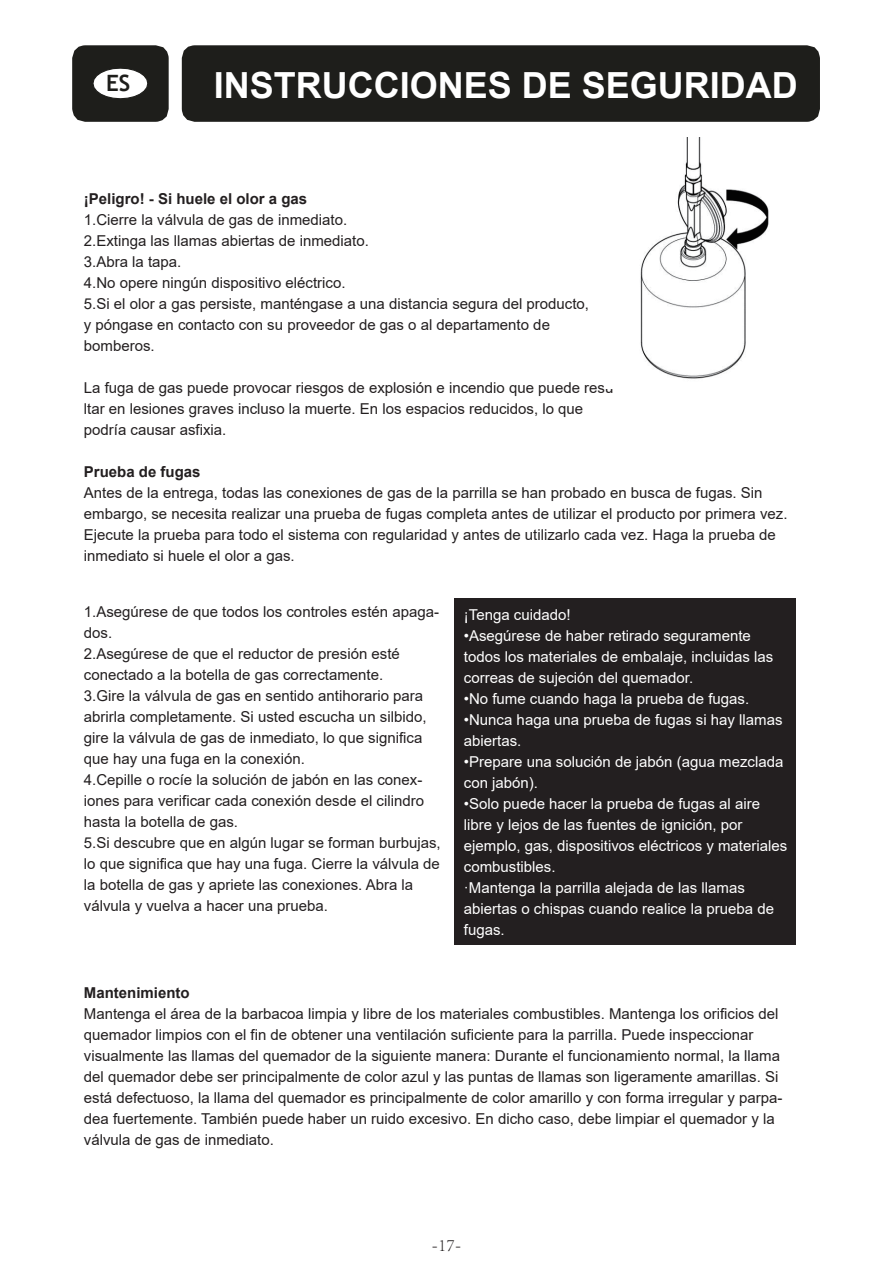
<style>
.page{position:relative;width:893px;height:1263px;background:#fff}
.page>*{position:absolute;margin:0;border:0;box-sizing:border-box;transform-origin:0 0}
.t1{font:700 36px "Arial";color:#fff}
.t2{font:700 22.5px "Trebuchet MS";color:#1e1e1b}
.t3{font:300 18px "Adobe Song Std";color:#231f20}
.t4{font:15px/21px "Arial";color:#231f20}
.t5{font:15px/21px "Arial";color:#fff}
.t6{font:700 15px "Arial";color:#231f20}
</style>
<div class="page">
<div style="left:454px;top:598px;width:342px;height:346px;background:#231f20"></div>
<img style="left:640px;top:137px;width:129px;height:242px">
<svg style="left:72px;top:45px;width:97px;height:77px"></svg>
<div style="left:182px;top:45px;width:638px;height:77px;background:#1e1e1b"></div>
<h2 class="t2" style="left:106px;top:69px;width:26px">ES</h2>
<h1 class="t1" style="left:214px;top:60px;width:586px">INSTRUCCIONES DE SEGURIDAD</h1>
<p class="t6" style="left:84px;top:188px;width:225px">¡Peligro! - Si huele el olor a gas</p>
<p class="t4" style="left:84px;top:209px;width:507px">1.Cierre la válvula de gas de inmediato.<br>2.Extinga las llamas abiertas de inmediato.<br>3.Abra la tapa.<br>4.No opere ningún dispositivo eléctrico.<br>5.Si el olor a gas persiste, manténgase a una distancia segura del producto, y póngase en contacto con su proveedor de gas o al departamento de bomberos.</p>
<p class="t4" style="left:84px;top:377px;width:531px">La fuga de gas puede provocar riesgos de explosión e incendio que puede resu ltar en lesiones graves incluso la muerte. En los espacios reducidos, lo que podría causar asfixia.</p>
<p class="t6" style="left:84px;top:461px;width:118px">Prueba de fugas</p>
<p class="t4" style="left:84px;top:482px;width:705px">Antes de la entrega, todas las conexiones de gas de la parrilla se han probado en busca de fugas. Sin embargo, se necesita realizar una prueba de fugas completa antes de utilizar el producto por primera vez.<br>Ejecute la prueba para todo el sistema con regularidad y antes de utilizarlo cada vez. Haga la prueba de inmediato si huele el olor a gas.</p>
<p class="t4" style="left:84px;top:601px;width:358px">1.Asegúrese de que todos los controles estén apaga&shy;dos.<br>2.Asegúrese de que el reductor de presión esté conectado a la botella de gas correctamente.<br>3.Gire la válvula de gas en sentido antihorario para abrirla completamente. Si usted escucha un silbido, gire la válvula de gas de inmediato, lo que significa que hay una fuga en la conexión.<br>4.Cepille o rocíe la solución de jabón en las conex&shy;iones para verificar cada conexión desde el cilindro hasta la botella de gas.<br>5.Si descubre que en algún lugar se forman burbujas, lo que significa que hay una fuga. Cierre la válvula de la botella de gas y apriete las conexiones. Abra la válvula y vuelva a hacer una prueba.</p>
<p class="t5" style="left:464px;top:604px;width:108px">¡Tenga cuidado!</p>
<p class="t5" style="left:464px;top:625px;width:311px">•Asegúrese de haber retirado seguramente todos los materiales de embalaje, incluidas las correas de sujeción del quemador.</p>
<p class="t5" style="left:464px;top:688px;width:287px">•No fume cuando haga la prueba de fugas.</p>
<p class="t5" style="left:464px;top:709px;width:320px">•Nunca haga una prueba de fugas si hay llamas abiertas.</p>
<p class="t5" style="left:464px;top:751px;width:321px">•Prepare una solución de jabón (agua mezclada con jabón).</p>
<p class="t5" style="left:464px;top:793px;width:325px">•Solo puede hacer la prueba de fugas al aire libre y lejos de las fuentes de ignición, por ejemplo, gas, dispositivos eléctricos y materiales combustibles.<br>·Mantenga la parrilla alejada de las llamas abiertas o chispas cuando realice la prueba de fugas.</p>
<p class="t6" style="left:84px;top:982px;width:107px">Mantenimiento</p>
<p class="t4" style="left:84px;top:1003px;width:700px">Mantenga el área de la barbacoa limpia y libre de los materiales combustibles. Mantenga los orificios del quemador limpios con el fin de obtener una ventilación suficiente para la parrilla. Puede inspeccionar visualmente las llamas del quemador de la siguiente manera: Durante el funcionamiento normal, la llama del quemador debe ser principalmente de color azul y las puntas de llamas son ligeramente amarillas. Si está defectuoso, la llama del quemador es principalmente de color amarillo y con forma irregular y parpa&shy;dea fuertemente. También puede haber un ruido excesivo. En dicho caso, debe limpiar el quemador y la válvula de gas de inmediato.</p>
<p class="t3" style="left:431px;top:1235px;width:32px">-17-</p>
</div>
